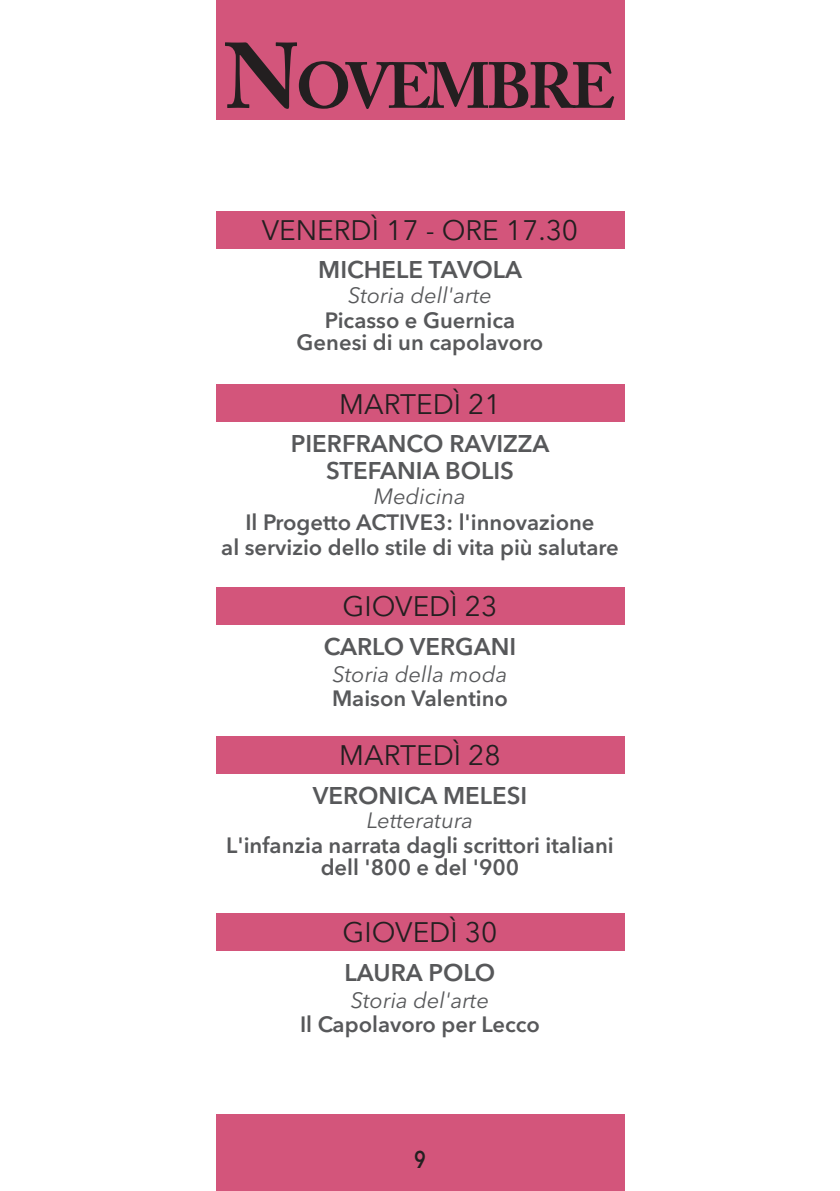
<style>
.page{position:relative;width:840px;height:1191px;background:#fff}
.page>*{position:absolute;margin:0;border:0;box-sizing:border-box;transform-origin:0 0}
.t1{font:700 64.4px "Adobe Caslon Pro";letter-spacing:-.055em;color:#231f20}
.t2{font:28px "Avenir Next LT Pro";color:#231f20}
.t3{font:600 24px/26.8px "Avenir Next LT Pro";color:#57585a;text-align:center}
.t4{font:600 24px "Avenir Next LT Pro";color:#231f20;scale:.8 1}
.t5{font:600 22px/22px "Avenir Next LT Pro";color:#57585a;text-align:center}
.t6{font:italic 22px "Avenir Next LT Pro";color:#57585a}
.s1{font-size:92px}
</style>
<div class="page">
<div style="left:215px;top:0;width:409px;height:119px;background:#d3557b"></div>
<div style="left:215px;top:1114px;width:409px;height:77px;background:#d3557b"></div>
<div style="left:215px;top:211px;width:409px;height:37px;background:#d3557b"></div>
<div style="left:215px;top:384px;width:409px;height:38px;background:#d3557b"></div>
<div style="left:215px;top:587px;width:409px;height:37px;background:#d3557b"></div>
<div style="left:215px;top:736px;width:409px;height:37px;background:#d3557b"></div>
<div style="left:215px;top:913px;width:409px;height:37px;background:#d3557b"></div>
<h1 class="t1" style="left:224px;top:48px;width:392px"><span class="s1">N</span>OVEMBRE</h1>
<p class="t2" style="left:261px;top:214px;width:318px">VENERDÌ 17 - ORE 17.30</p>
<p class="t3" style="left:318px;top:256px;width:205px">MICHELE TAVOLA</p>
<p class="t6" style="left:348px;top:282px;width:145px">Storia dell'arte</p>
<p class="t5" style="left:296px;top:309px;width:248px">Picasso e Guernica<br>Genesi di un capolavoro</p>
<p class="t2" style="left:339px;top:387px;width:163px">MARTEDÌ 21</p>
<p class="t3" style="left:291px;top:430px;width:260px">PIERFRANCO RAVIZZA<br>STEFANIA BOLIS</p>
<p class="t6" style="left:373px;top:483px;width:94px">Medicina</p>
<p class="t5" style="left:221px;top:510px;width:399px;line-height:24.6px">Il Progetto ACTIVE3: l'innovazione<br>al servizio dello stile di vita più salutare</p>
<p class="t2" style="left:342px;top:590px;width:156px">GIOVEDÌ 23</p>
<p class="t3" style="left:323px;top:632px;width:194px">CARLO VERGANI</p>
<p class="t6" style="left:332px;top:660px;width:176px">Storia della moda</p>
<p class="t5" style="left:332px;top:687px;width:177px">Maison Valentino</p>
<p class="t2" style="left:339px;top:739px;width:163px">MARTEDÌ 28</p>
<p class="t3" style="left:312px;top:781px;width:216px">VERONICA MELESI</p>
<p class="t6" style="left:366px;top:807px;width:108px">Letteratura</p>
<p class="t5" style="left:226px;top:834px;width:389px">L'infanzia narrata dagli scrittori italiani dell '800 e del '900</p>
<p class="t2" style="left:342px;top:916px;width:156px">GIOVEDÌ 30</p>
<p class="t3" style="left:344px;top:958px;width:152px">LAURA POLO</p>
<p class="t6" style="left:350px;top:986px;width:140px">Storia del'arte</p>
<p class="t5" style="left:300px;top:1013px;width:241px">Il Capolavoro per Lecco</p>
<p class="t4" style="left:414px;top:1144px;width:16px">9</p>
</div>
